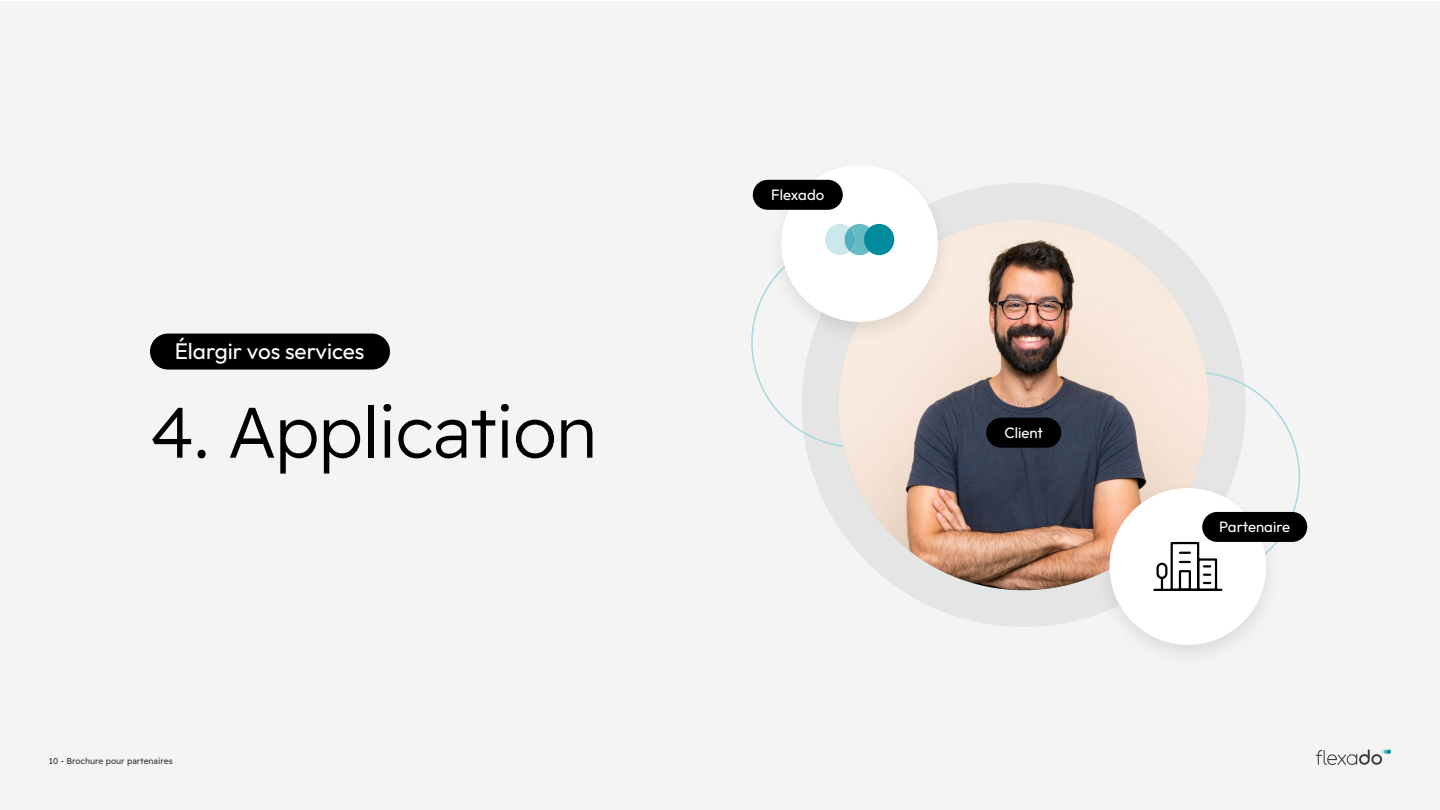
<style>
.page{position:relative;width:1440px;height:810px;background:#fff}
.page>*{position:absolute;margin:0;border:0;box-sizing:border-box;transform-origin:0 0}
.t1{font:300 71.25px "Readex Pro";letter-spacing:-.01em;color:#000}
.t2{font:22.5px "Outfit";color:#fff}
.t3{font:15px "Outfit";color:#fff}
.t4{font:8.48px "Readex Pro";color:#3c3d3d}
</style>
<div class="page">
<div style="left:0;top:1px;width:1440px;height:809px;background:#f4f4f4"></div>
<div style="left:802px;top:183px;width:444px;height:444px;background:#e5e5e5;border-radius:50%"></div>
<img style="left:838px;top:220px;width:371px;height:370px;border-radius:185px">
<div style="left:765px;top:156px;width:190px;height:190px;background:#000;opacity:.1"></div>
<div style="left:1093px;top:479px;width:190px;height:190px;background:#000;opacity:.1"></div>
<svg style="left:751px;top:158px;width:195px;height:290px"></svg>
<div style="left:845px;top:228px;width:10px;height:23px;background:#51afbf;border-radius:50%"></div>
<div style="left:864px;top:224px;width:30px;height:31px;background:#008c9e;border-radius:50%"></div>
<svg style="left:1102px;top:371px;width:199px;height:281px"></svg>
<div style="left:986px;top:418px;width:75px;height:30px;background:#000;border-radius:15px"></div>
<div style="left:1202px;top:512px;width:105px;height:30px;background:#000;border-radius:15px"></div>
<div style="left:753px;top:180px;width:90px;height:30px;background:#000;border-radius:15px"></div>
<div style="left:150px;top:334px;width:240px;height:36px;background:#000;border-radius:18px"></div>
<svg style="left:1316px;top:750px;width:75px;height:15px"></svg>
<h2 class="t2" style="left:175px;top:338px;width:191px">Élargir vos services</h2>
<h1 class="t1" style="left:150px;top:391px;width:449px">4. Application</h1>
<p class="t4" style="left:49px;top:756px;width:125px">10 - Brochure pour partenaires</p>
<h3 class="t3" style="left:771px;top:186px;width:54px">Flexado</h3>
<h3 class="t3" style="left:1004px;top:424px;width:40px">Client</h3>
<h3 class="t3" style="left:1219px;top:518px;width:72px">Partenaire</h3>
</div>
